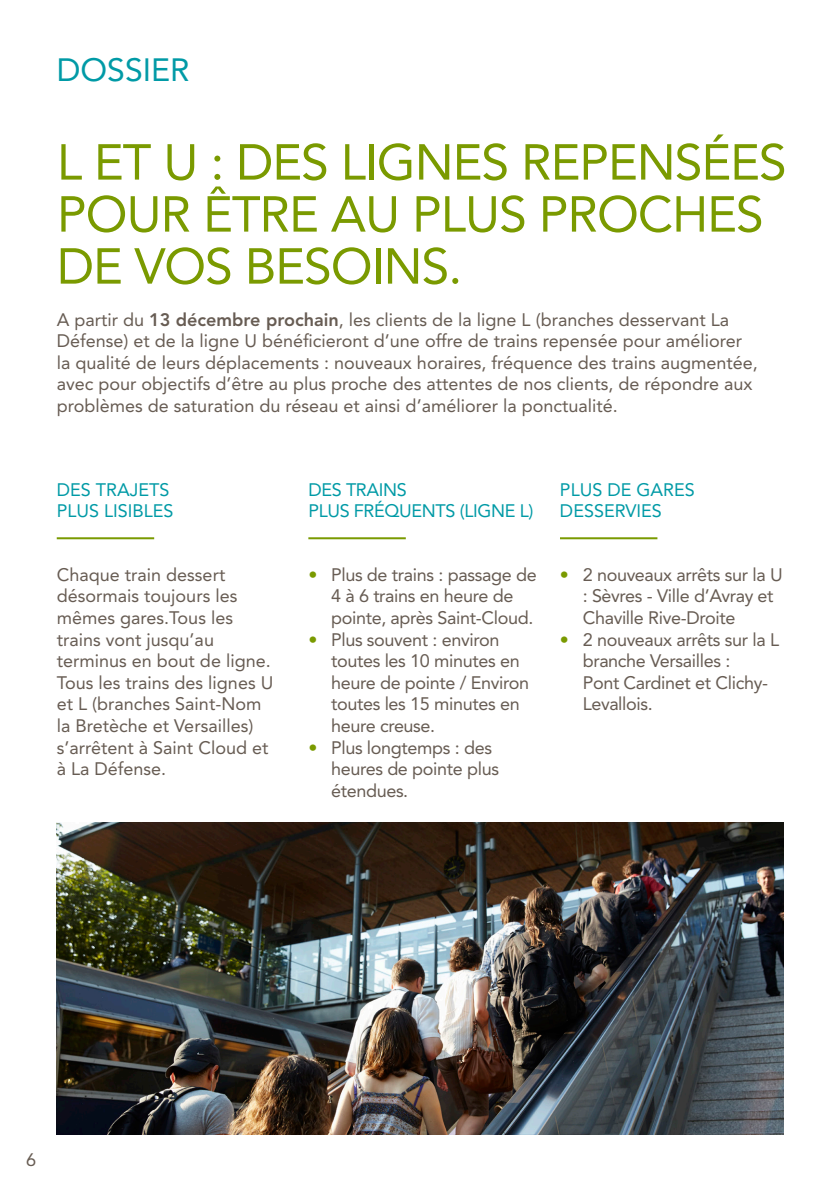
<style>
.page{position:relative;width:840px;height:1191px;background:#fff}
.page>*{position:absolute;margin:0;border:0;box-sizing:border-box;transform-origin:0 0}
.titre_article{font:50px/52px "Avenir LT Std";letter-spacing:-.02em;color:#7a9a00}
.titre_onglet{font:32px "Avenir LT Std";color:#009aa6}
.t1{font:18px/21.6px "Avenir LT Std";color:#675c53}
.t2{font:18px/21.6px "Avenir LT Std";letter-spacing:-.02em;color:#675c53}
.sous_titres_parties{font:18px/21.6px "Avenir LT Std";color:#009aa6}
.sous_titres_parties-2{font:18px "Avenir LT Std";letter-spacing:-.02em;color:#009aa6}
.s1{font-weight:800}
.s2{color:#7a9a00}
</style>
<div class="page">
<img style="left:57px;top:822px;width:725px;height:312px">
<hr style="left:57px;top:537px;width:97px;height:2px;background:#7a9a00">
<hr style="left:308px;top:537px;width:97px;height:2px;background:#7a9a00">
<hr style="left:559px;top:537px;width:98px;height:2px;background:#7a9a00">
<p class="titre_onglet" style="left:57px;top:51px;width:134px">DOSSIER</p>
<p class="titre_article" style="left:57px;top:137px;width:730px">L ET U : DES LIGNES REPENSÉES<br>POUR ÊTRE AU PLUS PROCHES<br>DE VOS BESOINS.</p>
<p class="t1" style="left:57px;top:309px;width:702px">A partir du <span class="s1">13 décembre prochain</span>, les clients de la ligne L (branches desservant La Défense) et de la ligne U bénéficieront d’une offre de trains repensée pour améliorer la qualité de leurs déplacements : nouveaux horaires, fréquence des trains augmentée, avec pour objectifs d’être au plus proche des attentes de nos clients, de répondre aux problèmes de saturation du réseau et ainsi d’améliorer la ponctualité.</p>
<p class="sous_titres_parties" style="left:57px;top:479px;width:118px">DES TRAJETS<br>PLUS LISIBLES</p>
<p class="sous_titres_parties" style="left:559px;top:479px;width:136px">PLUS DE GARES<br>DESSERVIES</p>
<p class="sous_titres_parties-2" style="left:308px;top:479px;width:100px">DES TRAINS</p>
<p class="sous_titres_parties-2" style="left:308px;top:500px;width:226px">PLUS FRÉQUENTS (LIGNE L)</p>
<p class="t1" style="left:57px;top:564px;width:218px">Chaque train dessert désormais toujours les mêmes gares.Tous les trains vont jusqu’au terminus en bout de ligne.<br>Tous les trains des lignes U et L (branches Saint-Nom la Bretèche et Versailles) s’arrêtent à Saint Cloud et à La Défense.</p>
<p class="t2" style="left:331px;top:564px;width:207px;text-indent:-23px"><span class="s2">•</span> Plus de trains : passage de<br>4 à 6 trains en heure de pointe, après Saint-Cloud.</p>
<p class="t2" style="left:331px;top:628px;width:199px;text-indent:-23px"><span class="s2">•</span> Plus souvent : environ toutes les 10 minutes en heure de pointe / Environ toutes les 15 minutes en heure creuse.</p>
<p class="t2" style="left:331px;top:736px;width:169px;text-indent:-23px"><span class="s2">•</span> Plus longtemps : des heures de pointe plus étendues.</p>
<p class="t2" style="left:582px;top:564px;width:201px;text-indent:-23px"><span class="s2">•</span> 2 nouveaux arrêts sur la U : Sèvres - Ville d’Avray et<br>Chaville Rive-Droite</p>
<p class="t2" style="left:582px;top:628px;width:198px;text-indent:-23px"><span class="s2">•</span> 2 nouveaux arrêts sur la L branche Versailles :<br>Pont Cardinet et Clichy-<br>Levallois.</p>
<p class="t1" style="left:26px;top:1149px;width:12px">6</p>
</div>
